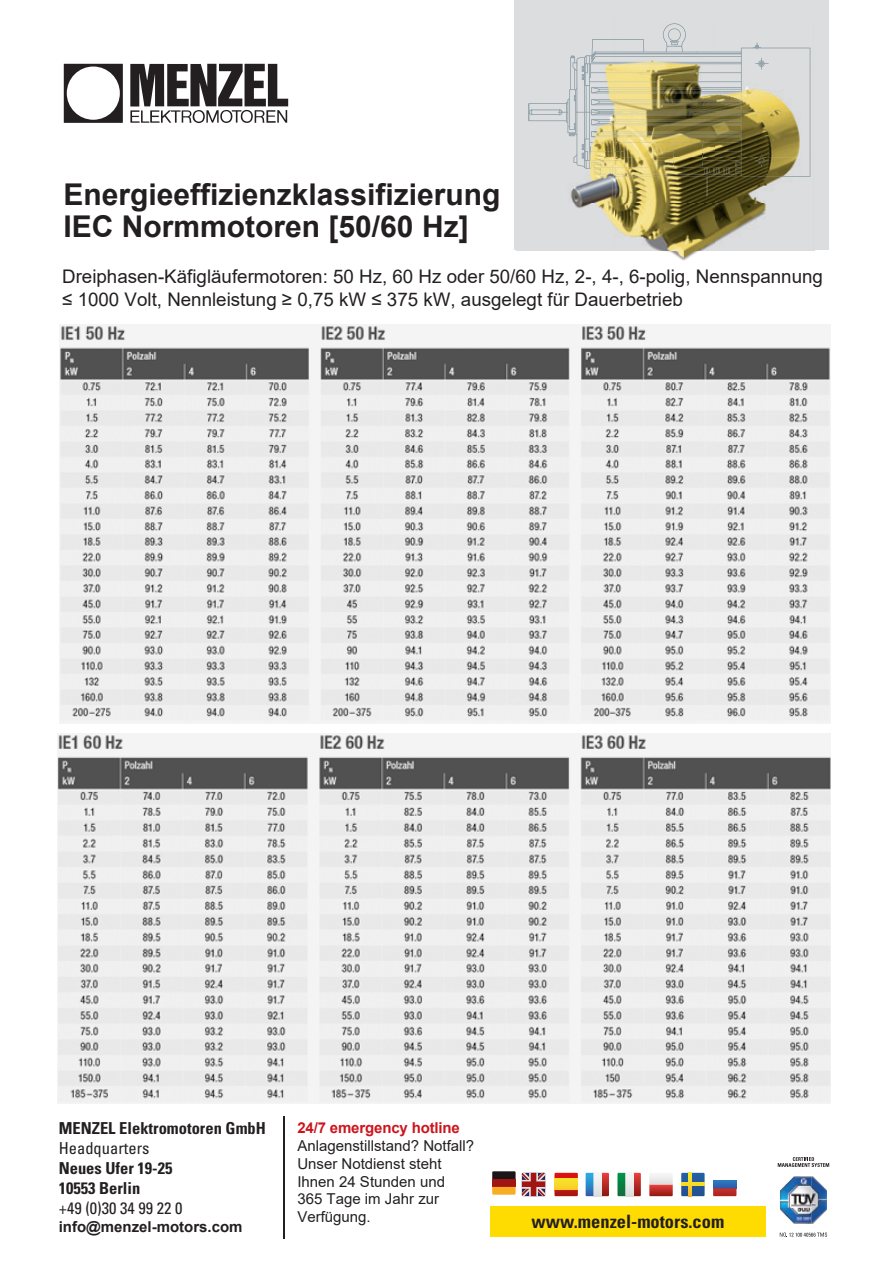
<style>
.page{position:relative;width:893px;height:1263px;background:#fff}
.page>*{position:absolute;margin:0;border:0;box-sizing:border-box;transform-origin:0 0}
.t1{font:700 30px/32.5px "Arial";color:#231f20}
.t2{font:18.75px/22.2px "Arial";color:#231f20}
.t3{font:700 condensed 18.45px "Univers LT Std";color:#231f20}
.t4{font:700 condensed 16.5px/19.8px "Univers LT Std";color:#231f20}
.t5{font:condensed 16.5px "Univers LT Std";color:#231f20}
.t6{font:15px/17.9px "Arial";color:#231f20}
.t7{font:700 15px "Arial";color:#231f20}
.t8{font:700 15px "Arial";letter-spacing:-.01em;color:#cd151d}
</style>
<div class="page">
<svg style="left:130px;top:64px;width:158px;height:59px"></svg>
<svg style="left:64px;top:64px;width:59px;height:59px"></svg>
<img style="left:780px;top:1176px;width:47px;height:48px">
<svg style="left:778px;top:1157px;width:51px;height:10px"></svg>
<svg style="left:780px;top:1232px;width:47px;height:5px"></svg>
<div style="left:514px;top:0;width:315px;height:250px;background:#dcdddf"></div>
<svg style="left:622px;top:52px;width:93px;height:144px"></svg>
<img style="left:516px;top:250px;width:298px;height:11px">
<img style="left:570px;top:189px;width:46px;height:39px">
<img style="left:715px;top:48px;width:96px;height:16px">
<img style="left:622px;top:64px;width:189px;height:93px">
<img style="left:704px;top:157px;width:11px;height:17px">
<img style="left:715px;top:157px;width:96px;height:47px">
<img style="left:616px;top:204px;width:150px;height:46px">
<img style="left:570px;top:39px;width:52px;height:27px">
<img style="left:622px;top:23px;width:94px;height:29px">
<img style="left:716px;top:42px;width:94px;height:135px">
<img style="left:528px;top:66px;width:94px;height:87px">
<img style="left:622px;top:72px;width:94px;height:81px">
<img style="left:573px;top:153px;width:49px;height:43px">
<img style="left:622px;top:153px;width:82px;height:21px">
<img style="left:60px;top:324px;width:770px;height:399px">
<img style="left:58px;top:734px;width:773px;height:369px">
<hr style="left:284px;top:1116px;width:1px;height:123px;background:#231f20">
<svg style="left:522px;top:1173px;width:23px;height:23px"></svg>
<svg style="left:492px;top:1171px;width:24px;height:8px"></svg>
<div style="left:492px;top:1179px;width:24px;height:8px;background:#a11612"></div>
<svg style="left:492px;top:1187px;width:24px;height:8px"></svg>
<svg style="left:601px;top:1173px;width:8px;height:23px"></svg>
<div style="left:593px;top:1173px;width:8px;height:23px;background:#ebebeb"></div>
<svg style="left:586px;top:1173px;width:7px;height:23px"></svg>
<svg style="left:554px;top:1173px;width:24px;height:6px"></svg>
<div style="left:554px;top:1179px;width:24px;height:11px;background:#f9d82a"></div>
<svg style="left:554px;top:1190px;width:24px;height:6px"></svg>
<svg style="left:649px;top:1174px;width:24px;height:22px"></svg>
<svg style="left:681px;top:1173px;width:24px;height:23px"></svg>
<svg style="left:688px;top:1173px;width:4px;height:23px"></svg>
<hr style="left:681px;top:1182px;width:24px;height:3px;background:#f8db2a">
<svg style="left:633px;top:1173px;width:8px;height:23px"></svg>
<div style="left:625px;top:1173px;width:8px;height:23px;background:#ebebeb"></div>
<svg style="left:617px;top:1173px;width:8px;height:23px"></svg>
<div style="left:713px;top:1180px;width:23px;height:8px;background:#2d6cb4"></div>
<svg style="left:713px;top:1188px;width:23px;height:8px"></svg>
<div style="left:490px;top:1206px;width:275px;height:31px;background:#ffdc01"></div>
<h1 class="t1" style="left:64px;top:178px;width:438px">Energieeffizienzklassifizierung<br>IEC Normmotoren [50/60 Hz]</h1>
<p class="t2" style="left:62px;top:266px;width:762px">Dreiphasen-Käfigläufermotoren: 50 Hz, 60 Hz oder 50/60 Hz, 2-, 4-, 6-polig, Nennspannung ≤ 1000 Volt, Nennleistung ≥ 0,75 kW ≤ 375 kW, ausgelegt für Dauerbetrieb</p>
<p class="t8" style="left:297px;top:1117px;width:164px">24/7 emergency hotline</p>
<p class="t6" style="left:297px;top:1137px;width:178px">Anlagenstillstand? Notfall?<br>Unser Notdienst steht<br>Ihnen 24 Stunden und<br>365 Tage im Jahr zur<br>Verfügung.</p>
<p class="t4" style="left:59px;top:1118px;width:209px">MENZEL Elektromotoren GmbH</p>
<p class="t5" style="left:59px;top:1138px;width:92px">Headquarters</p>
<p class="t4" style="left:59px;top:1158px;width:115px">Neues Ufer 19-25<br>10553 Berlin</p>
<p class="t5" style="left:59px;top:1197px;width:125px">+49 (0)30 34 99 22 0</p>
<p class="t7" style="left:59px;top:1216px;width:185px">info@menzel-motors.com</p>
<p class="t3" style="left:532px;top:1210px;width:194px">www.menzel-motors.com</p>
</div>
